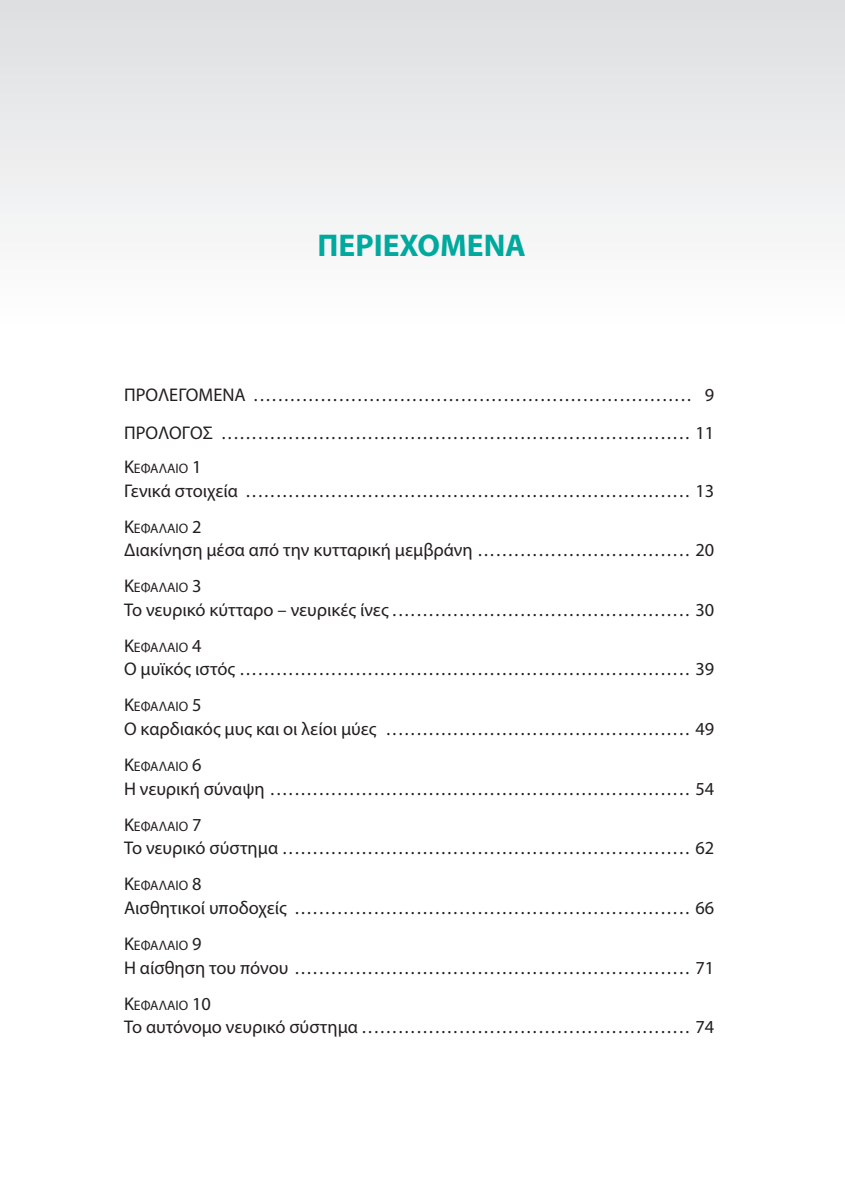
<style>
.page{position:relative;width:845px;height:1192px;background:#fff}
.page>*{position:absolute;margin:0;border:0;box-sizing:border-box;transform-origin:0 0}
.t1{font:700 31.5px "Myriad Pro";color:#00a99d}
.t2{font:18.38px/38.5px "Myriad Pro";color:#231f20}
.t3{font:13.83px "Myriad Pro";color:#231f20}
.s1{font-size:18.38px}
</style>
<div class="page">
<div style="left:0;top:0;width:845px;height:325px;background:linear-gradient(to bottom,#dddee1,#fefefe)"></div>
<h1 class="t1" style="left:318px;top:234px;width:210px">ΠΕΡΙΕΧΟΜΕΝΑ</h1>
<p class="t2" style="left:124px;top:377px;width:592px">ΠPOΛEΓΟMENA ........................................................................ 9<br>ΠPOΛOΓOΣ ............................................................................. 11</p>
<p class="t3" style="left:124px;top:463px;width:79px"><span class="s1">Κ</span>εφαΛαιO <span class="s1">1</span></p>
<p class="t2" style="left:124px;top:472px;width:592px">Γενικάστοιχεία ......................................................................... 13</p>
<p class="t3" style="left:124px;top:522px;width:79px"><span class="s1">Κ</span>εφαΛαιO <span class="s1">2</span></p>
<p class="t2" style="left:124px;top:532px;width:592px">Διακίνησημέσααπότηνκυτταρικήμεμβράνη ................................... 20</p>
<p class="t3" style="left:124px;top:582px;width:79px"><span class="s1">Κ</span>εφαΛαιO <span class="s1">3</span></p>
<p class="t2" style="left:124px;top:591px;width:592px">Τονευρικόκύτταρο–νευρικέςίνες................................................. 30</p>
<p class="t3" style="left:124px;top:642px;width:79px"><span class="s1">Κ</span>εφαΛαιO <span class="s1">4</span></p>
<p class="t2" style="left:124px;top:651px;width:592px">Oμυϊκόςιστός .......................................................................... 39</p>
<p class="t3" style="left:124px;top:701px;width:79px"><span class="s1">Κ</span>εφαΛαιO <span class="s1">5</span></p>
<p class="t2" style="left:124px;top:711px;width:592px">Oκαρδιακόςμυςκαιοιλείοιμύες .................................................. 49</p>
<p class="t3" style="left:124px;top:761px;width:79px"><span class="s1">Κ</span>εφαΛαιO <span class="s1">6</span></p>
<p class="t2" style="left:124px;top:770px;width:592px">Ηνευρικήσύναψη ..................................................................... 54</p>
<p class="t3" style="left:124px;top:820px;width:79px"><span class="s1">Κ</span>εφαΛαιO <span class="s1">7</span></p>
<p class="t2" style="left:124px;top:830px;width:592px">Τονευρικόσύστημα ................................................................... 62</p>
<p class="t3" style="left:124px;top:880px;width:79px"><span class="s1">Κ</span>εφαΛαιO <span class="s1">8</span></p>
<p class="t2" style="left:124px;top:889px;width:592px">αισθητικοίυποδοχείς ................................................................. 66</p>
<p class="t3" style="left:124px;top:939px;width:79px"><span class="s1">Κ</span>εφαΛαιO <span class="s1">9</span></p>
<p class="t2" style="left:124px;top:949px;width:592px">Ηαίσθησητουπόνου ................................................................. 71</p>
<p class="t3" style="left:124px;top:999px;width:89px"><span class="s1">Κ</span>εφαΛαιO <span class="s1">10</span></p>
<p class="t2" style="left:124px;top:1009px;width:592px">Τοαυτόνομονευρικόσύστημα...................................................... 74</p>
</div>
